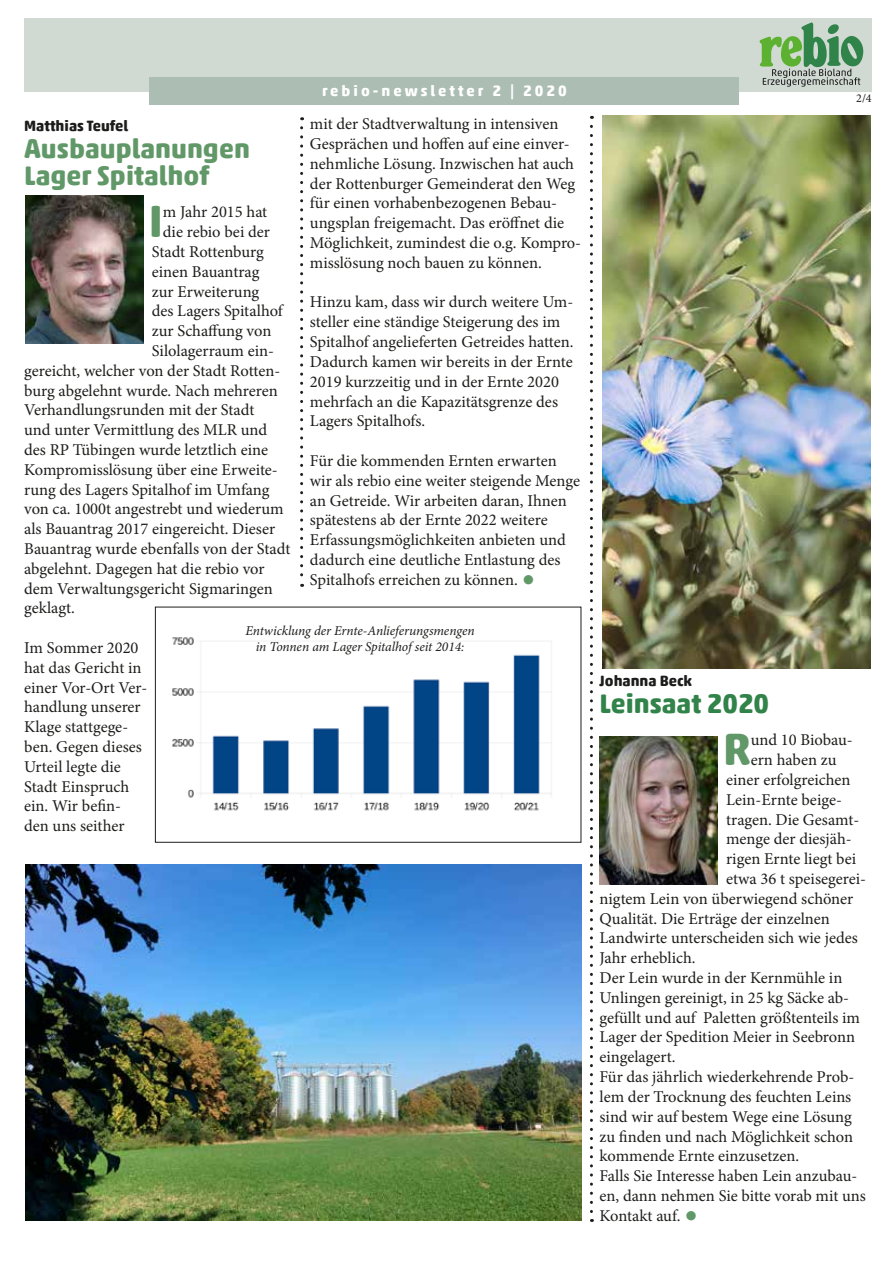
<style>
.page{position:relative;width:893px;height:1263px;background:#fff}
.page>*{position:absolute;margin:0;border:0;box-sizing:border-box;transform-origin:0 0}
.t1{font:700 45.45px "Akko Rounded Pro";color:#619867}
.t2{font:700 27px/27px "Akko Rounded Pro";color:#619867}
.t3{font:700 27px "Akko Rounded Pro";color:#318349}
.t4{font:16.5px/19.8px "Minion Pro";color:#1d1d1b}
.t5{font:700 15px "Akko Rounded Pro";color:#1d1d1b}
.t6{font:700 15px "Akko Rounded Pro";letter-spacing:.2em;color:#fff}
.t7{font:italic 13.5px/16.2px "Minion Pro";letter-spacing:-.01em;color:#1d1d1b;text-align:center}
.t8{font:12px "Minion Pro";color:#1d1d1b}
.s1{font-family:"Akko Rounded Pro";font-weight:700;font-size:27px;color:#619867}
</style>
<div class="page">
<div style="left:24px;top:18px;width:847px;height:73px;background:#d1d9d3"></div>
<svg style="left:760px;top:22px;width:103px;height:65px"></svg>
<svg style="left:590px;top:126px;width:3px;height:1096px"></svg>
<div style="left:149px;top:78px;width:590px;height:27px;background:#acbeb3"></div>
<img style="left:603px;top:116px;width:268px;height:553px">
<svg style="left:300px;top:128px;width:3px;height:459px"></svg>
<img style="left:25px;top:865px;width:556px;height:355px">
<img style="left:172px;top:637px;width:380px;height:174px">
<img style="left:25px;top:196px;width:118px;height:148px">
<img style="left:599px;top:737px;width:119px;height:147px">
<p class="t6" style="left:322px;top:81px;width:246px">rebio-newsletter 2 | 2020</p>
<p class="t8" style="left:856px;top:90px;width:17px">2/4</p>
<p class="t4" style="left:310px;top:114px;width:273px">mit der Stadtverwaltung in intensiven Gesprächen und hoffen auf eine einver&shy;nehmliche Lösung. Inzwischen hat auch der Rottenburger Gemeinderat den Weg für einen vorhabenbezogenen Bebau&shy;ungsplan freigemacht. Das eröffnet die Möglichkeit, zumindest die o.g. Kompro&shy;misslösung noch bauen zu können.</p>
<p class="t4" style="left:310px;top:292px;width:265px">Hinzu kam, dass wir durch weitere Um&shy;steller eine ständige Steigerung des im Spitalhof angelieferten Getreides hatten.<br>Dadurch kamen wir bereits in der Ernte 2019 kurzzeitig und in der Ernte 2020 mehrfach an die Kapazitätsgrenze des Lagers Spitalhofs.</p>
<p class="t4" style="left:310px;top:451px;width:272px">Für die kommenden Ernten erwarten wir als rebio eine weiter steigende Menge an Getreide. Wir arbeiten daran, Ihnen spätestens ab der Ernte 2022 weitere Erfassungsmöglichkeiten anbieten und dadurch eine deutliche Entlastung des Spitalhofs erreichen zu können. <span class="s1">•</span></p>
<p class="t7" style="left:246px;top:622px;width:231px">Entwicklung der Ernte-Anlieferungsmengen in Tonnen am Lager Spitalhof seit 2014:</p>
<p class="t5" style="left:24px;top:116px;width:106px">Matthias Teufel</p>
<h2 class="t2" style="left:24px;top:134px;width:227px">Ausbauplanungen<br>Lager Spitalhof</h2>
<h1 class="t1" style="left:149px;top:193px;width:16px">I</h1>
<p class="t4" style="left:163px;top:202px;width:106px">m Jahr 2015 hat</p>
<p class="t4" style="left:163px;top:222px;width:109px">die rebio bei der</p>
<p class="t4" style="left:152px;top:242px;width:114px">Stadt Rottenburg</p>
<p class="t4" style="left:152px;top:262px;width:109px">einen Bauantrag</p>
<p class="t4" style="left:152px;top:281px;width:109px">zur Erweiterung</p>
<p class="t4" style="left:152px;top:301px;width:133px">des Lagers Spitalhof</p>
<p class="t4" style="left:152px;top:321px;width:121px">zur Schaffung von</p>
<p class="t4" style="left:152px;top:341px;width:124px">Silolagerraum ein-</p>
<p class="t4" style="left:24px;top:361px;width:258px">gereicht, welcher von der Stadt Rotten-</p>
<p class="t4" style="left:24px;top:380px;width:255px">burg abgelehnt wurde. Nach mehreren</p>
<p class="t4" style="left:24px;top:400px;width:232px">Verhandlungsrunden mit der Stadt</p>
<p class="t4" style="left:24px;top:420px;width:245px">und unter Vermittlung des MLR und</p>
<p class="t4" style="left:24px;top:440px;width:246px">des RP Tübingen wurde letztlich eine</p>
<p class="t4" style="left:24px;top:460px;width:255px">Kompromisslösung über eine Erweite-</p>
<p class="t4" style="left:24px;top:479px;width:247px">rung des Lagers Spitalhof im Umfang</p>
<p class="t4" style="left:24px;top:499px;width:261px">von ca. 1000t angestrebt und wiederum</p>
<p class="t4" style="left:24px;top:519px;width:253px">als Bauantrag 2017 eingereicht. Dieser</p>
<p class="t4" style="left:24px;top:539px;width:268px">Bauantrag wurde ebenfalls von der Stadt</p>
<p class="t4" style="left:24px;top:559px;width:242px">abgelehnt. Dagegen hat die rebio vor</p>
<p class="t4" style="left:24px;top:578px;width:250px">dem Verwaltungsgericht Sigmaringen</p>
<p class="t4" style="left:24px;top:598px;width:52px">geklagt.</p>
<p class="t4" style="left:24px;top:638px;width:125px">Im Sommer 2020 hat das Gericht in einer Vor-Ort Ver&shy;handlung unserer<br>Klage stattgege&shy;ben. Gegen dieses<br>Urteil legte die<br>Stadt Einspruch ein. Wir befin&shy;den uns seither</p>
<p class="t5" style="left:599px;top:671px;width:94px">Johanna Beck</p>
<h2 class="t3" style="left:599px;top:686px;width:171px">Leinsaat 2020</h2>
<h1 class="t1" style="left:723px;top:721px;width:29px">R</h1>
<p class="t4" style="left:751px;top:730px;width:104px">und 10 Biobau-</p>
<p class="t4" style="left:751px;top:750px;width:87px">ern haben zu</p>
<p class="t4" style="left:726px;top:770px;width:126px">einer erfolgreichen</p>
<p class="t4" style="left:726px;top:790px;width:117px">Lein-Ernte beige-</p>
<p class="t4" style="left:726px;top:809px;width:135px">tragen. Die Gesamt-</p>
<p class="t4" style="left:726px;top:829px;width:127px">menge der diesjäh-</p>
<p class="t4" style="left:726px;top:849px;width:132px">rigen Ernte liegt bei</p>
<p class="t4" style="left:726px;top:869px;width:141px">etwa 36 t speisegerei-</p>
<p class="t4" style="left:599px;top:889px;width:255px">nigtem Lein von überwiegend schöner</p>
<p class="t4" style="left:599px;top:908px;width:232px">Qualität. Die Erträge der einzelnen</p>
<p class="t4" style="left:599px;top:928px;width:260px">Landwirte unterscheiden sich wie jedes</p>
<p class="t4" style="left:599px;top:948px;width:98px">Jahr erheblich.</p>
<p class="t4" style="left:599px;top:968px;width:244px">Der Lein wurde in der Kernmühle in</p>
<p class="t4" style="left:599px;top:988px;width:251px">Unlingen gereinigt, in 25 kg Säcke ab-</p>
<p class="t4" style="left:599px;top:1007px;width:262px">gefüllt und auf Paletten größtenteils im</p>
<p class="t4" style="left:599px;top:1027px;width:257px">Lager der Spedition Meier in Seebronn</p>
<p class="t4" style="left:599px;top:1047px;width:77px">eingelagert.</p>
<p class="t4" style="left:599px;top:1067px;width:256px">Für das jährlich wiederkehrende Prob-</p>
<p class="t4" style="left:599px;top:1087px;width:253px">lem der Trocknung des feuchten Leins</p>
<p class="t4" style="left:599px;top:1106px;width:254px">sind wir auf bestem Wege eine Lösung</p>
<p class="t4" style="left:599px;top:1126px;width:255px">zu finden und nach Möglichkeit schon</p>
<p class="t4" style="left:599px;top:1146px;width:201px">kommende Ernte einzusetzen.</p>
<p class="t4" style="left:599px;top:1166px;width:259px">Falls Sie Interesse haben Lein anzubau-</p>
<p class="t4" style="left:599px;top:1186px;width:268px">en, dann nehmen Sie bitte vorab mit uns</p>
<p class="t4" style="left:599px;top:1205px;width:100px">Kontakt auf. <span class="s1">•</span></p>
</div>
